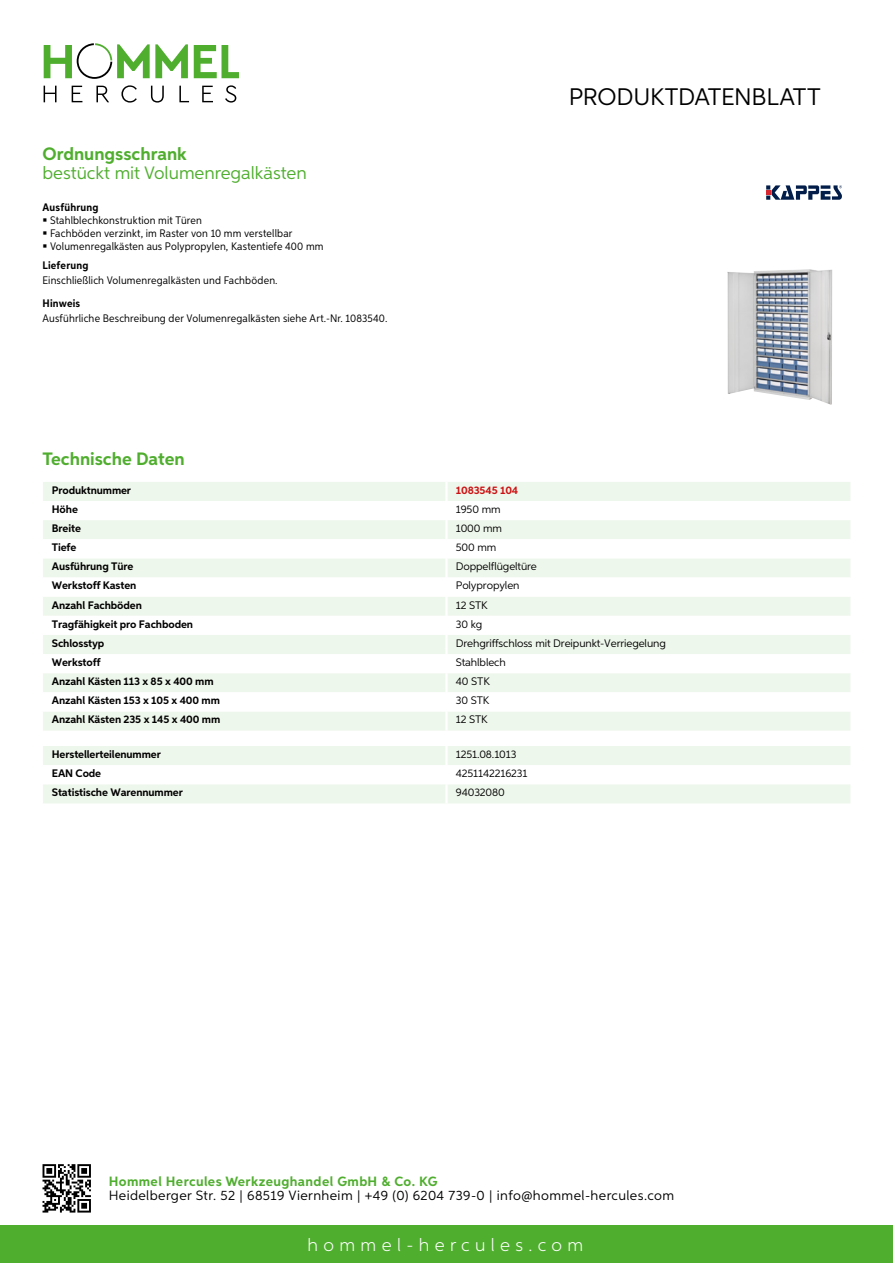
<style>
.page{position:relative;width:893px;height:1263px;background:#fff}
.page>*{position:absolute;margin:0;border:0;box-sizing:border-box;transform-origin:0 0}
.t1{font:24px "Aspira";letter-spacing:-.01em;color:#000}
.t2{font:700 18px "Aspira";color:#50ae2f}
.t3{font:18px "Aspira";color:#50ae2f}
.t4{font:300 18px "Aspira";letter-spacing:.3em;color:#fff}
.t5{font:13.5px "Aspira";letter-spacing:.03em;color:#000}
.t6{font:700 13.5px "Aspira";letter-spacing:.03em;color:#50ae2f}
.t7{font:700 10.95px "Aspira";letter-spacing:-.01em;color:#000}
.t8{font:10.95px/12.8px "Aspira Nar";letter-spacing:.015em;color:#000}
.t9{font:10.95px "Aspira";letter-spacing:-.01em;color:#000}
.t10{font:700 10.95px "Aspira Nar";letter-spacing:.02em;color:#000}
.t11{font:700 10.95px "Aspira";letter-spacing:-.01em;color:#cd1013}
</style>
<div class="page">
<div style="left:0;top:1226px;width:893px;height:37px;background:#50ae2f"></div>
<svg style="left:43px;top:1164px;width:48px;height:48px"></svg>
<svg style="left:194px;top:45px;width:45px;height:33px"></svg>
<svg style="left:44px;top:43px;width:144px;height:36px"></svg>
<svg style="left:44px;top:86px;width:13px;height:16px"></svg>
<svg style="left:72px;top:86px;width:10px;height:16px"></svg>
<svg style="left:96px;top:86px;width:13px;height:16px"></svg>
<svg style="left:121px;top:85px;width:16px;height:18px"></svg>
<svg style="left:151px;top:86px;width:13px;height:17px"></svg>
<svg style="left:179px;top:86px;width:10px;height:16px"></svg>
<svg style="left:202px;top:86px;width:11px;height:16px"></svg>
<svg style="left:225px;top:85px;width:11px;height:18px"></svg>
<div style="left:43px;top:482px;width:807px;height:249px;background:#eef7eb"></div>
<svg style="left:43px;top:501px;width:807px;height:210px"></svg>
<hr style="left:445px;top:482px;width:3px;height:19px;background:#fff">
<hr style="left:445px;top:501px;width:3px;height:19px;background:#fff">
<hr style="left:445px;top:520px;width:3px;height:19px;background:#fff">
<hr style="left:445px;top:539px;width:3px;height:19px;background:#fff">
<hr style="left:445px;top:558px;width:3px;height:19px;background:#fff">
<hr style="left:445px;top:577px;width:3px;height:20px;background:#fff">
<hr style="left:445px;top:597px;width:3px;height:19px;background:#fff">
<hr style="left:445px;top:616px;width:3px;height:19px;background:#fff">
<hr style="left:445px;top:635px;width:3px;height:19px;background:#fff">
<hr style="left:445px;top:654px;width:3px;height:19px;background:#fff">
<hr style="left:445px;top:673px;width:3px;height:19px;background:#fff">
<hr style="left:445px;top:692px;width:3px;height:19px;background:#fff">
<hr style="left:445px;top:711px;width:3px;height:20px;background:#fff">
<svg style="left:43px;top:746px;width:807px;height:57px"></svg>
<hr style="left:445px;top:784px;width:3px;height:19px;background:#fff">
<img style="left:727px;top:269px;width:105px;height:136px">
<svg style="left:766px;top:185px;width:76px;height:15px"></svg>
<h2 class="t2" style="left:43px;top:142px;width:146px">Ordnungsschrank</h2>
<h2 class="t3" style="left:43px;top:162px;width:266px">bestückt mit Volumenregalkästen</h2>
<p class="t10" style="left:43px;top:201px;width:58px">Ausführung</p>
<p class="t8" style="left:50px;top:214px;width:275px">Stahlblechkonstruktion mit Türen<br>Fachböden verzinkt, im Raster von 10 mm verstellbar<br>Volumenregalkästen aus Polypropylen, Kastentiefe 400 mm</p>
<p class="t10" style="left:43px;top:258px;width:47px">Lieferung</p>
<p class="t8" style="left:43px;top:274px;width:237px">Einschließlich Volumenregalkästen und Fachböden.</p>
<p class="t10" style="left:43px;top:297px;width:39px">Hinweis</p>
<p class="t8" style="left:43px;top:312px;width:346px">Ausführliche Beschreibung der Volumenregalkästen siehe Art.-Nr. 1083540.</p>
<h1 class="t1" style="left:569px;top:82px;width:253px">Produktdatenblatt</h1>
<h2 class="t2" style="left:43px;top:448px;width:144px">Technische Daten</h2>
<p class="t7" style="left:52px;top:483px;width:81px">Produktnummer</p>
<p class="t11" style="left:456px;top:483px;width:64px">1083545 104</p>
<p class="t7" style="left:52px;top:502px;width:28px">Höhe</p>
<p class="t9" style="left:456px;top:502px;width:46px">1950 mm</p>
<p class="t7" style="left:52px;top:521px;width:31px">Breite</p>
<p class="t9" style="left:456px;top:522px;width:48px">1000 mm</p>
<p class="t7" style="left:52px;top:541px;width:26px">Tiefe</p>
<p class="t9" style="left:456px;top:541px;width:42px">500 mm</p>
<p class="t7" style="left:52px;top:560px;width:83px">Ausführung Türe</p>
<p class="t9" style="left:456px;top:560px;width:83px">Doppelflügeltüre</p>
<p class="t7" style="left:52px;top:579px;width:86px">Werkstoff Kasten</p>
<p class="t9" style="left:456px;top:579px;width:65px">Polypropylen</p>
<p class="t7" style="left:52px;top:598px;width:92px">Anzahl Fachböden</p>
<p class="t9" style="left:456px;top:598px;width:27px">12 STK</p>
<p class="t7" style="left:52px;top:617px;width:143px">Tragfähigkeit pro Fachboden</p>
<p class="t9" style="left:456px;top:617px;width:28px">30 kg</p>
<p class="t7" style="left:52px;top:636px;width:54px">Schlosstyp</p>
<p class="t9" style="left:456px;top:636px;width:212px">Drehgriffschloss mit Dreipunkt-Verriegelung</p>
<p class="t7" style="left:52px;top:655px;width:50px">Werkstoff</p>
<p class="t9" style="left:456px;top:655px;width:51px">Stahlblech</p>
<p class="t7" style="left:52px;top:675px;width:163px">Anzahl Kästen 113 x 85 x 400 mm</p>
<p class="t9" style="left:456px;top:675px;width:29px">40 STK</p>
<p class="t7" style="left:52px;top:694px;width:170px">Anzahl Kästen 153 x 105 x 400 mm</p>
<p class="t9" style="left:456px;top:694px;width:29px">30 STK</p>
<p class="t7" style="left:52px;top:713px;width:170px">Anzahl Kästen 235 x 145 x 400 mm</p>
<p class="t9" style="left:456px;top:713px;width:27px">12 STK</p>
<p class="t7" style="left:52px;top:747px;width:111px">Herstellerteilenummer</p>
<p class="t9" style="left:456px;top:747px;width:62px">1251.08.1013</p>
<p class="t7" style="left:52px;top:766px;width:51px">EAN Code</p>
<p class="t9" style="left:456px;top:767px;width:73px">4251142216231</p>
<p class="t7" style="left:52px;top:786px;width:132px">Statistische Warennummer</p>
<p class="t9" style="left:456px;top:786px;width:51px">94032080</p>
<p class="t6" style="left:109px;top:1172px;width:330px">Hommel Hercules Werkzeughandel GmbH &amp; Co. KG</p>
<p class="t5" style="left:109px;top:1187px;width:567px">Heidelberger Str. 52 | 68519 Viernheim | +49 (0) 6204 739-0 | info@hommel-hercules.com</p>
<h2 class="t4" style="left:307px;top:1234px;width:277px">hommel-hercules.com</h2>
</div>
